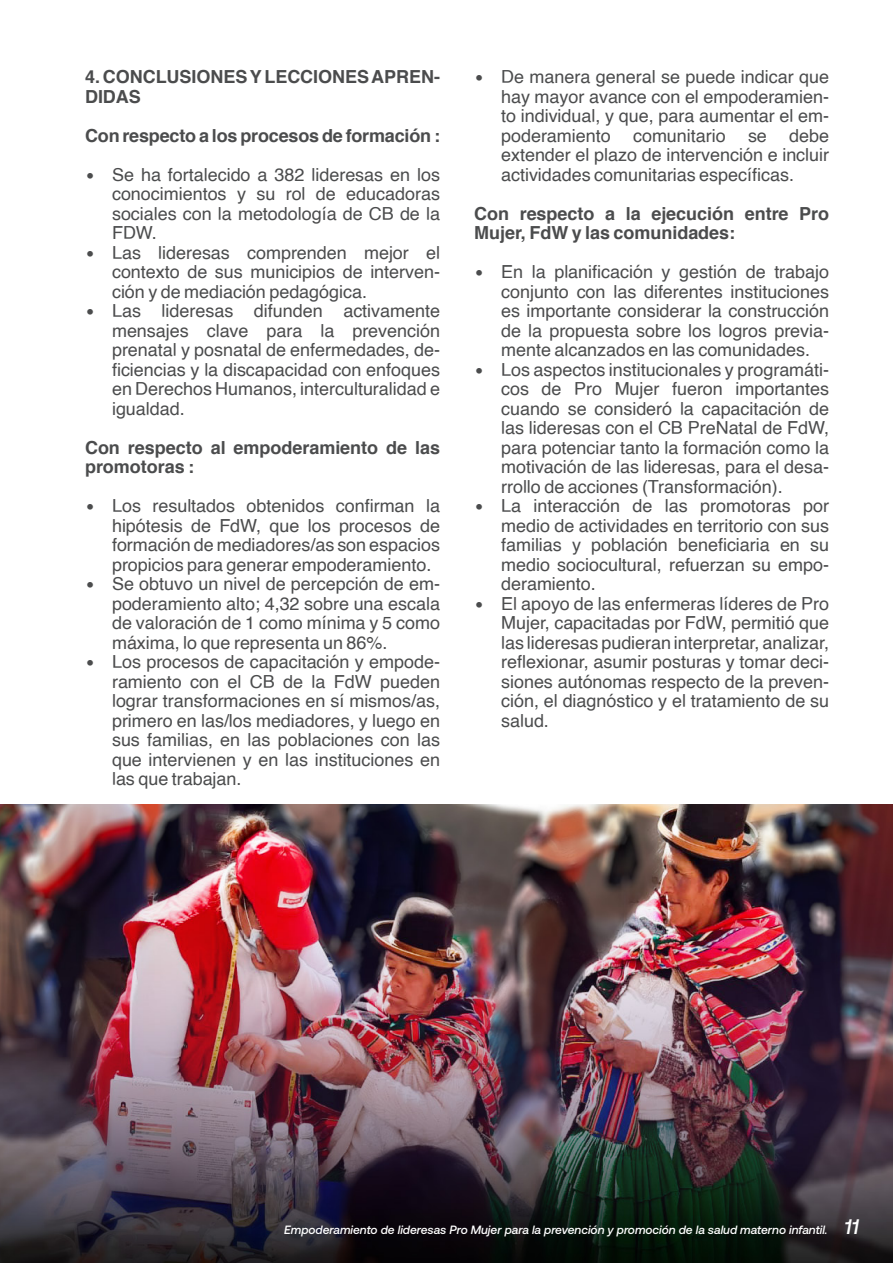
<style>
.page{position:relative;width:893px;height:1263px;background:#fff}
.page>*{position:absolute;margin:0;border:0;box-sizing:border-box;transform-origin:0 0}
.t1{font:italic 500 21px "Aeonik";color:#fff}
.t2{font:18px/19.5px "Helvetica";color:#4b4c4d;text-align:justify}
.CORREGIDO{font:700 18px/19.5px "Helvetica";color:#4b4c4d}
.t3{font:italic 500 12px "Aeonik";color:#fff}
.s1{font-family:"Inter"}
</style>
<div class="page">
<img style="left:0;top:805px;width:893px;height:458px">
<img style="left:0;top:64px;width:1px;height:1134px">
<p class="CORREGIDO" style="left:85px;top:67px;width:357px">4. CONCLUSIONES Y LECCIONES APREN-<br>DIDAS</p>
<p class="CORREGIDO" style="left:85px;top:126px;width:356px">Con respecto a los procesos de formación :</p>
<p class="t2" style="left:112px;top:165px;width:330px;text-indent:-27px"><span class="s1">•</span> Se ha fortalecido a 382 lideresas en los conocimientos y su rol de educadoras sociales con la metodología de CB de la FDW.</p>
<p class="t2" style="left:112px;top:243px;width:330px;text-indent:-27px"><span class="s1">•</span> Las lideresas comprenden mejor el contexto de sus municipios de interven&shy;ción y de mediación pedagógica.</p>
<p class="t2" style="left:112px;top:302px;width:330px;text-indent:-27px"><span class="s1">•</span> Las lideresas difunden activamente mensajes clave para la prevención prenatal y posnatal de enfermedades, de&shy;ficiencias y la discapacidad con enfoques en Derechos Humanos, interculturalidad e igualdad.</p>
<p class="CORREGIDO" style="left:85px;top:438px;width:357px">Con respecto al empoderamiento de las promotoras :</p>
<p class="t2" style="left:112px;top:497px;width:329px;text-indent:-27px"><span class="s1">•</span> Los resultados obtenidos confirman la hipótesis de FdW, que los procesos de formación de mediadores/as son espacios propicios para generar empoderamiento.</p>
<p class="t2" style="left:112px;top:575px;width:330px;text-indent:-27px"><span class="s1">•</span> Se obtuvo un nivel de percepción de em&shy;poderamiento alto; 4,32 sobre una escala de valoración de 1 como mínima y 5 como máxima, lo que representa un 86%.</p>
<p class="t2" style="left:112px;top:653px;width:330px;text-indent:-27px"><span class="s1">•</span> Los procesos de capacitación y empode&shy;ramiento con el CB de la FdW pueden lograr transformaciones en sí mismos/as, primero en las/los mediadores, y luego en sus familias, en las poblaciones con las que intervienen y en las instituciones en las que trabajan.</p>
<p class="t2" style="left:501px;top:68px;width:330px;text-indent:-27px"><span class="s1">•</span> De manera general se puede indicar que hay mayor avance con el empoderamien&shy;to individual, y que, para aumentar el em&shy;poderamiento comunitario se debe extender el plazo de intervención e incluir actividades comunitarias específicas.</p>
<p class="CORREGIDO" style="left:474px;top:204px;width:357px">Con respecto a la ejecución entre Pro<br>Mujer, FdW y las comunidades:</p>
<p class="t2" style="left:501px;top:263px;width:330px;text-indent:-27px"><span class="s1">•</span> En la planificación y gestión de trabajo conjunto con las diferentes instituciones es importante considerar la construcción de la propuesta sobre los logros previa&shy;mente alcanzados en las comunidades.</p>
<p class="t2" style="left:501px;top:360px;width:330px;text-indent:-27px"><span class="s1">•</span> Los aspectos institucionales y programáti&shy;cos de Pro Mujer fueron importantes cuando se consideró la capacitación de las lideresas con el CB PreNatal de FdW, para potenciar tanto la formación como la motivación de las lideresas, para el desa&shy;rrollo de acciones (Transformación).</p>
<p class="t2" style="left:501px;top:497px;width:330px;text-indent:-27px"><span class="s1">•</span> La interacción de las promotoras por medio de actividades en territorio con sus familias y población beneficiaria en su medio sociocultural, refuerzan su empo&shy;deramiento.</p>
<p class="t2" style="left:501px;top:594px;width:330px;text-indent:-27px"><span class="s1">•</span> El apoyo de las enfermeras líderes de Pro Mujer, capacitadas por FdW, permitió que las lideresas pudieran interpretar, analizar, reflexionar, asumir posturas y tomar deci&shy;siones autónomas respecto de la preven&shy;ción, el diagnóstico y el tratamiento de su salud.</p>
<p class="t3" style="left:284px;top:1223px;width:545px">Empoderamiento de lideresas Pro Mujer para la prevención y promoción de la salud materno infantil.</p>
<p class="t1" style="left:845px;top:1215px;width:16px">11</p>
</div>
